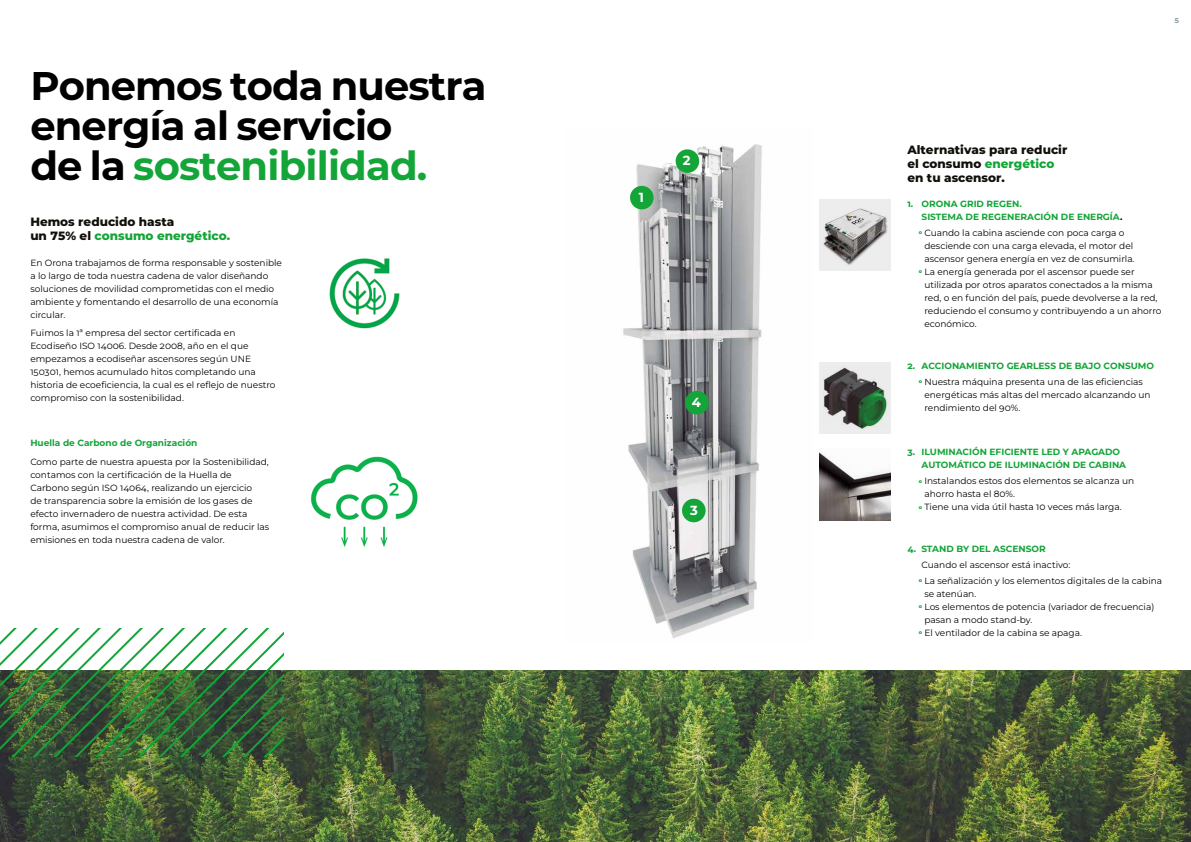
<style>
.page{position:relative;width:1191px;height:842px;background:#fff}
.page>*{position:absolute;margin:0;border:0;box-sizing:border-box;transform-origin:0 0}
.t1{font:700 40px/40px "Montserrat";letter-spacing:-.02em;color:#000}
.t2{font:700 13.2px "Montserrat";color:#fff}
.t3{font:800 12px/14px "Montserrat";color:#12100b}
.t4{font:9px/13px "Montserrat";color:#000}
.t5{font:700 9px/13px "Montserrat";color:#13a538}
.t6{font:700 7px "Montserrat";color:#8597a3}
.s1{color:#13a538}
.s2{color:#000}
.s3{font-weight:700;color:#13a538}
</style>
<div class="page">
<img style="left:623px;top:144px;width:139px;height:495px">
<div style="left:630px;top:186px;width:23px;height:23px;background:#13a538;border-radius:50%"></div>
<div style="left:685px;top:391px;width:23px;height:23px;background:#13a538;border-radius:50%"></div>
<div style="left:682px;top:499px;width:23px;height:23px;background:#13a538;border-radius:50%"></div>
<div style="left:675px;top:149px;width:24px;height:24px;background:#13a538;border-radius:50%"></div>
<img style="left:0;top:671px;width:1191px;height:171px">
<svg style="left:0;top:628px;width:283px;height:129px"></svg>
<img style="left:329px;top:258px;width:71px;height:70px">
<img style="left:311px;top:456px;width:107px;height:91px">
<img style="left:819px;top:449px;width:71px;height:71px">
<div style="left:819px;top:200px;width:71px;height:71px;background:#ededed"></div>
<img style="left:823px;top:208px;width:65px;height:57px">
<div style="left:819px;top:362px;width:71px;height:72px;background:#ededed"></div>
<img style="left:823px;top:367px;width:64px;height:62px">
<h1 class="t1" style="left:30px;top:65px;width:457px">Ponemos toda nuestra energía al servicio<br>de la <span class="s1">sostenibilidad.</span></h1>
<h3 class="t3" style="left:30px;top:214px;width:201px">Hemos reducido hasta<br>un 75% el <span class="s1">consumo energético.</span></h3>
<p class="t4" style="left:30px;top:256px;width:253px">En Orona trabajamos de forma responsable y sostenible a lo largo de toda nuestra cadena de valor diseñando soluciones de movilidad comprometidas con el medio ambiente y fomentando el desarrollo de una economía circular.</p>
<p class="t4" style="left:30px;top:326px;width:247px">Fuimos la 1ª empresa del sector certificada en Ecodiseño ISO 14006. Desde 2008, año en el que empezamos a ecodiseñar ascensores según UNE 150301, hemos acumulado hitos completando una historia de ecoeficiencia, la cual es el reflejo de nuestro compromiso con la sostenibilidad.</p>
<p class="t5" style="left:30px;top:436px;width:169px">Huella de Carbono de Organización</p>
<p class="t4" style="left:30px;top:455px;width:240px">Como parte de nuestra apuesta por la Sostenibilidad, contamos con la certificación de la Huella de Carbono según ISO 14064, realizando un ejercicio<br>de transparencia sobre la emisión de los gases de efecto invernadero de nuestra actividad. De esta forma, asumimos el compromiso anual de reducir las emisiones en toda nuestra cadena de valor.</p>
<h2 class="t2" style="left:639px;top:189px;width:7px">1</h2>
<h2 class="t2" style="left:683px;top:152px;width:9px">2</h2>
<h2 class="t2" style="left:692px;top:393px;width:11px">4</h2>
<h2 class="t2" style="left:690px;top:501px;width:9px">3</h2>
<p class="t6" style="left:1174px;top:16px;width:6px">5</p>
<h3 class="t3" style="left:907px;top:143px;width:161px">Alternativas para reducir el consumo <span class="s1">energético </span>en tu ascensor.</h3>
<p class="t5" style="left:921px;top:197px;width:202px;text-indent:-14px">1. ORONA GRID REGEN.<br>SISTEMA DE REGENERACIÓN DE ENERGÍA<span class="s2">.</span></p>
<p class="t4" style="left:918px;top:226px;width:207px"><sup>o</sup> Cuando la cabina asciende con poca carga o</p>
<p class="t4" style="left:924px;top:239px;width:210px">desciende con una carga elevada, el motor del</p>
<p class="t4" style="left:924px;top:252px;width:212px">ascensor genera energía en vez de consumirla.</p>
<p class="t4" style="left:918px;top:265px;width:217px"><sup>o</sup> La energía generada por el ascensor puede ser</p>
<p class="t4" style="left:924px;top:278px;width:230px">utilizada por otros aparatos conectados a la misma</p>
<p class="t4" style="left:924px;top:291px;width:235px">red, o en función del país, puede devolverse a la red,</p>
<p class="t4" style="left:924px;top:304px;width:238px">reduciendo el consumo y contribuyendo a un ahorro</p>
<p class="t4" style="left:924px;top:317px;width:54px">económico.</p>
<p class="t4" style="left:907px;top:357px;width:248px;line-height:15.9px;text-align:center"><span class="s3">2. ACCIONAMIENTO GEARLESS DE BAJO CONSUMO </span><sup>o</sup> Nuestra máquina presenta una de las eficiencias</p>
<p class="t4" style="left:924px;top:388px;width:228px">energéticas más altas del mercado alcanzando un rendimiento del 90%.</p>
<p class="t5" style="left:921px;top:445px;width:206px;text-indent:-14px">3. ILUMINACIÓN EFICIENTE LED Y APAGADO<br>AUTOMÁTICO DE ILUMINACIÓN DE CABINA</p>
<p class="t4" style="left:918px;top:474px;width:217px"><sup>o</sup> Instalandos estos dos elementos se alcanza un</p>
<p class="t4" style="left:924px;top:487px;width:92px">ahorro hasta el 80%.</p>
<p class="t4" style="left:918px;top:500px;width:204px"><sup>o</sup> Tiene una vida útil hasta 10 veces más larga.</p>
<p class="t5" style="left:907px;top:542px;width:140px">4. STAND BY DEL ASCENSOR</p>
<p class="t4" style="left:918px;top:556px;width:245px;line-height:15.8px;text-indent:3px">Cuando el ascensor está inactivo:<br><sup>o</sup> La señalización y los elementos digitales de la cabina</p>
<p class="t4" style="left:924px;top:587px;width:53px">se atenúan.</p>
<p class="t4" style="left:918px;top:600px;width:237px"><sup>o</sup> Los elementos de potencia (variador de frecuencia)</p>
<p class="t4" style="left:924px;top:613px;width:109px">pasan a modo stand-by.</p>
<p class="t4" style="left:918px;top:626px;width:165px"><sup>o</sup> El ventilador de la cabina se apaga.</p>
</div>
